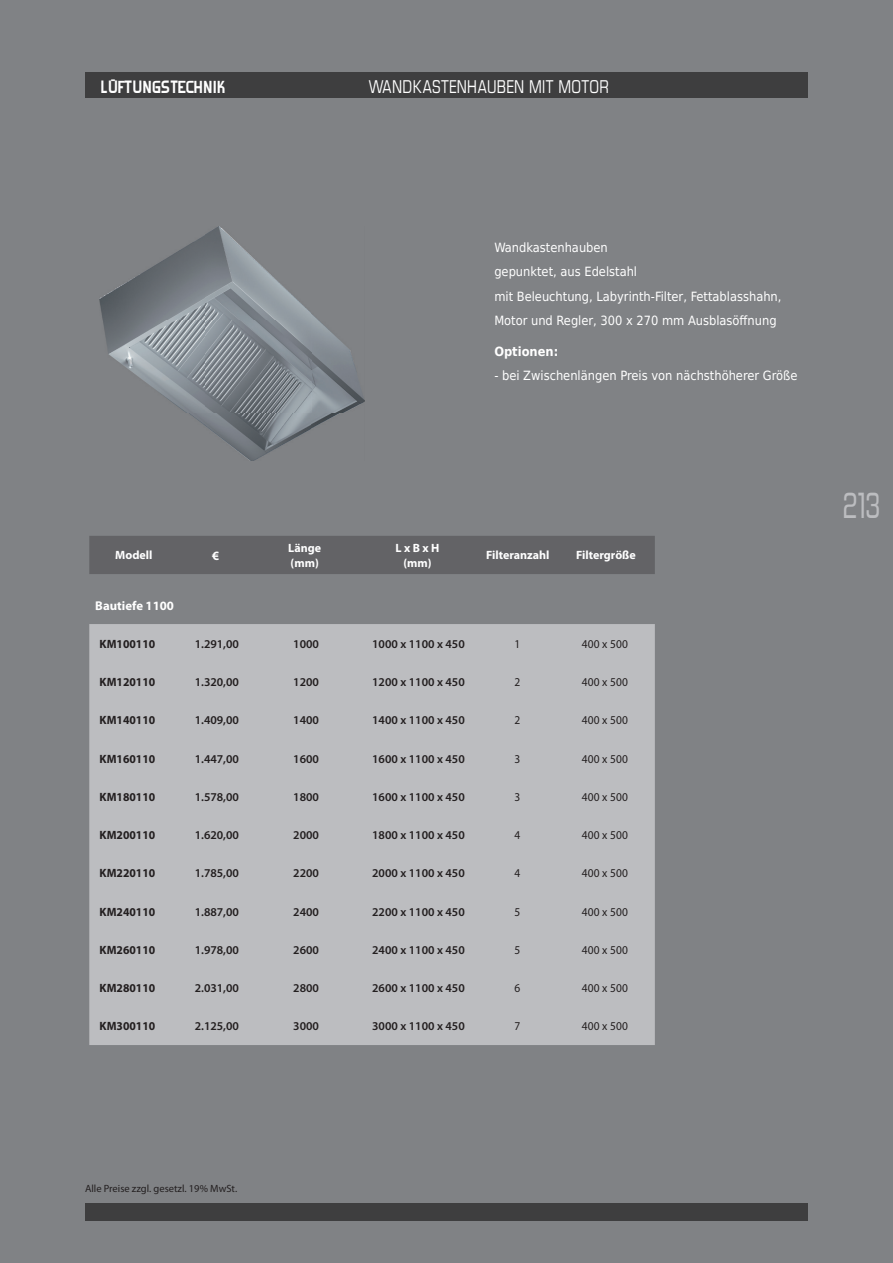
<style>
.page{position:relative;width:893px;height:1263px;background:#808285}
.page>*{position:absolute;margin:0;border:0;box-sizing:border-box;transform-origin:0 0}
.t1{font:36px "Forgotten Futurist Rg";color:#bcbdc0;scale:.8 1}
.t2{font:700 19.95px "Forgotten Futurist";color:#fff}
.t3{font:17.7px "MK Sans Tall X";letter-spacing:.02em;color:#fff;scale:.95 1}
.t4{font:12.75px/24.3px "DejaVu LGC Sans Condensed";color:#fff}
.t5{font:700 12.75px "Myriad Pro";color:#fff}
.t6{font:700 12.75px "DejaVu LGC Sans Condensed";color:#fff}
.t7{font:600 12px "Myriad Pro";color:#231f20}
.t8{font:700 12px "Myriad Pro";color:#231f20}
.t9{font:12px "Myriad Pro";letter-spacing:.01em;color:#231f20;scale:.95 1}
.t10{font:700 12px/14.4px "Myriad Pro";color:#fff}
.t11{font:10.5px "Myriad Pro";color:#231f20}
</style>
<div class="page">
<div style="left:85px;top:1203px;width:723px;height:17px;background:#3e3e3f"></div>
<div style="left:85px;top:72px;width:723px;height:26px;background:#3e3e3f"></div>
<div style="left:89px;top:624px;width:566px;height:421px;background:#bcbdc0"></div>
<div style="left:89px;top:536px;width:566px;height:38px;background:#636366"></div>
<img style="left:100px;top:226px;width:264px;height:235px">
<h2 class="t2" style="left:100px;top:78px;width:127px">LÜFTUNGSTECHNIK</h2>
<h3 class="t3" style="left:369px;top:75px;width:254px">WANDKASTENHAUBEN MIT MOTOR</h3>
<p class="t4" style="left:494px;top:235px;width:289px">Wandkastenhauben<br>gepunktet, aus Edelstahl<br>mit Beleuchtung, Labyrinth-Filter, Fettablasshahn, Motor und Regler, 300 x 270 mm Ausblasöffnung</p>
<p class="t6" style="left:494px;top:341px;width:65px">Optionen:</p>
<p class="t4" style="left:494px;top:363px;width:305px">- bei Zwischenlängen Preis von nächsthöherer Größe</p>
<p class="t10" style="left:115px;top:548px;width:39px">Modell</p>
<p class="t5" style="left:212px;top:547px;width:9px">€</p>
<p class="t10" style="left:288px;top:541px;width:34px">Länge (mm)</p>
<p class="t10" style="left:396px;top:541px;width:45px;text-align:center">L x B x H (mm)</p>
<p class="t10" style="left:486px;top:548px;width:65px">Filteranzahl</p>
<p class="t10" style="left:576px;top:548px;width:61px">Filtergröße</p>
<p class="t5" style="left:95px;top:597px;width:80px">Bautiefe 1100</p>
<p class="t8" style="left:100px;top:636px;width:57px">KM100110</p>
<p class="t7" style="left:195px;top:636px;width:46px">1.291,00</p>
<p class="t7" style="left:293px;top:636px;width:27px">1000</p>
<p class="t7" style="left:372px;top:636px;width:94px">1000 x 1100 x 450</p>
<p class="t9" style="left:514px;top:636px;width:8px">1</p>
<p class="t9" style="left:582px;top:636px;width:50px">400 x 500</p>
<p class="t8" style="left:100px;top:674px;width:57px">KM120110</p>
<p class="t7" style="left:195px;top:674px;width:46px">1.320,00</p>
<p class="t7" style="left:293px;top:674px;width:27px">1200</p>
<p class="t7" style="left:372px;top:674px;width:94px">1200 x 1100 x 450</p>
<p class="t9" style="left:514px;top:674px;width:8px">2</p>
<p class="t9" style="left:582px;top:674px;width:50px">400 x 500</p>
<p class="t8" style="left:100px;top:712px;width:57px">KM140110</p>
<p class="t7" style="left:195px;top:712px;width:46px">1.409,00</p>
<p class="t7" style="left:293px;top:712px;width:27px">1400</p>
<p class="t7" style="left:372px;top:712px;width:94px">1400 x 1100 x 450</p>
<p class="t9" style="left:514px;top:713px;width:8px">2</p>
<p class="t9" style="left:582px;top:713px;width:50px">400 x 500</p>
<p class="t8" style="left:100px;top:751px;width:57px">KM160110</p>
<p class="t7" style="left:195px;top:751px;width:46px">1.447,00</p>
<p class="t7" style="left:293px;top:751px;width:27px">1600</p>
<p class="t7" style="left:372px;top:751px;width:94px">1600 x 1100 x 450</p>
<p class="t9" style="left:514px;top:751px;width:8px">3</p>
<p class="t9" style="left:582px;top:751px;width:50px">400 x 500</p>
<p class="t8" style="left:100px;top:789px;width:57px">KM180110</p>
<p class="t7" style="left:195px;top:789px;width:46px">1.578,00</p>
<p class="t7" style="left:293px;top:789px;width:27px">1800</p>
<p class="t7" style="left:372px;top:789px;width:94px">1600 x 1100 x 450</p>
<p class="t9" style="left:514px;top:789px;width:8px">3</p>
<p class="t9" style="left:582px;top:789px;width:50px">400 x 500</p>
<p class="t8" style="left:100px;top:827px;width:57px">KM200110</p>
<p class="t7" style="left:195px;top:827px;width:46px">1.620,00</p>
<p class="t7" style="left:293px;top:827px;width:27px">2000</p>
<p class="t7" style="left:372px;top:827px;width:94px">1800 x 1100 x 450</p>
<p class="t9" style="left:514px;top:828px;width:8px">4</p>
<p class="t9" style="left:582px;top:828px;width:50px">400 x 500</p>
<p class="t8" style="left:100px;top:865px;width:57px">KM220110</p>
<p class="t7" style="left:195px;top:866px;width:46px">1.785,00</p>
<p class="t7" style="left:293px;top:866px;width:27px">2200</p>
<p class="t7" style="left:372px;top:866px;width:94px">2000 x 1100 x 450</p>
<p class="t9" style="left:514px;top:866px;width:8px">4</p>
<p class="t9" style="left:582px;top:866px;width:50px">400 x 500</p>
<p class="t8" style="left:100px;top:904px;width:57px">KM240110</p>
<p class="t7" style="left:195px;top:904px;width:46px">1.887,00</p>
<p class="t7" style="left:293px;top:904px;width:27px">2400</p>
<p class="t7" style="left:372px;top:904px;width:94px">2200 x 1100 x 450</p>
<p class="t9" style="left:514px;top:904px;width:8px">5</p>
<p class="t9" style="left:582px;top:904px;width:50px">400 x 500</p>
<p class="t8" style="left:100px;top:942px;width:57px">KM260110</p>
<p class="t7" style="left:195px;top:942px;width:46px">1.978,00</p>
<p class="t7" style="left:293px;top:942px;width:27px">2600</p>
<p class="t7" style="left:372px;top:942px;width:94px">2400 x 1100 x 450</p>
<p class="t9" style="left:514px;top:942px;width:8px">5</p>
<p class="t9" style="left:582px;top:942px;width:50px">400 x 500</p>
<p class="t8" style="left:100px;top:980px;width:57px">KM280110</p>
<p class="t7" style="left:195px;top:980px;width:46px">2.031,00</p>
<p class="t7" style="left:293px;top:980px;width:27px">2800</p>
<p class="t7" style="left:372px;top:980px;width:94px">2600 x 1100 x 450</p>
<p class="t9" style="left:514px;top:981px;width:8px">6</p>
<p class="t9" style="left:582px;top:981px;width:50px">400 x 500</p>
<p class="t8" style="left:100px;top:1018px;width:57px">KM300110</p>
<p class="t7" style="left:195px;top:1019px;width:46px">2.125,00</p>
<p class="t7" style="left:293px;top:1019px;width:27px">3000</p>
<p class="t7" style="left:372px;top:1019px;width:94px">3000 x 1100 x 450</p>
<p class="t9" style="left:514px;top:1019px;width:8px">7</p>
<p class="t9" style="left:582px;top:1019px;width:50px">400 x 500</p>
<h1 class="t1" style="left:843px;top:483px;width:48px">213</h1>
<p class="t11" style="left:85px;top:1182px;width:154px">Alle Preise zzgl. gesetzl. 19% MwSt.</p>
</div>
